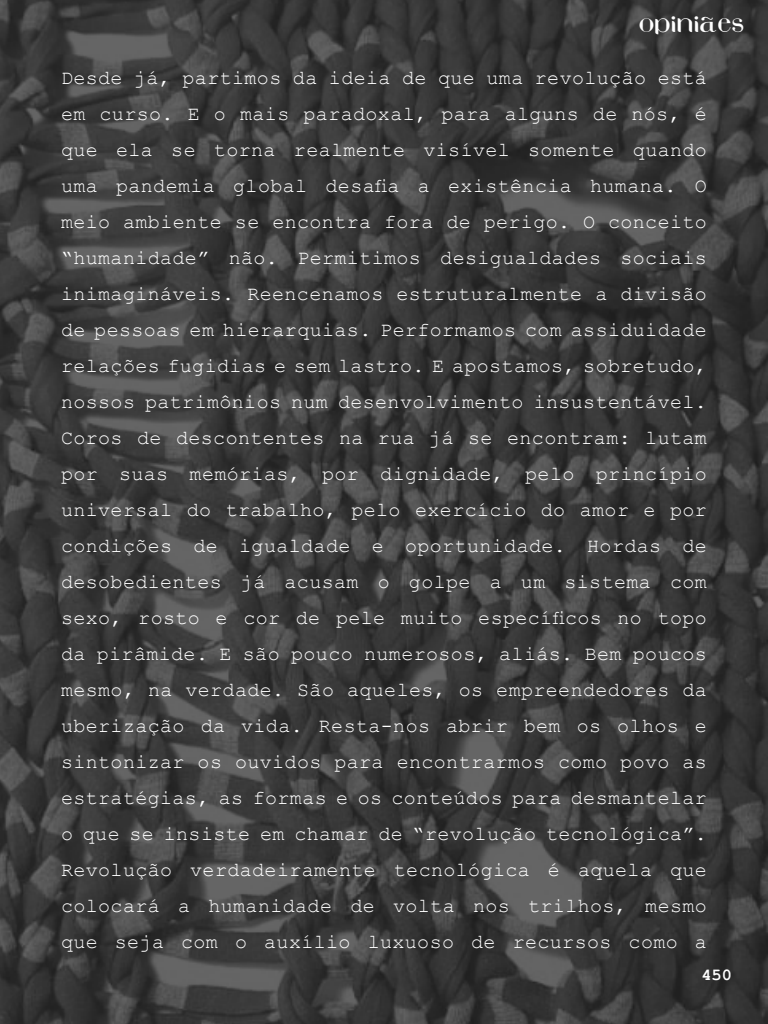
<style>
.page{position:relative;width:768px;height:1024px;background:#fff}
.page>*{position:absolute;margin:0;border:0;box-sizing:border-box;transform-origin:0 0}
.t1{font:21px "opiniaes";letter-spacing:.03em;color:#fff}
.mosaico_corpo{font:20px/36px "Courier New";letter-spacing:.02em;color:#fff;text-align:justify}
.t2{font:700 17px "Courier New";color:#fff}
</style>
<div class="page">
<img style="left:0;top:0;width:768px;height:1024px">
<p class="t1" style="left:639px;top:16px;width:106px">OPINIÃES</p>
<p class="mosaico_corpo" style="left:61px;top:59px;width:647px">Desde já, partimos da ideia de que uma revolução está em curso. E o mais paradoxal, para alguns de nós, é que ela se torna realmente visível somente quando uma pandemia global desafia a existência humana. O meio ambiente se encontra fora de perigo. O conceito “humanidade” não. Permitimos desigualdades sociais inimagináveis. Reencenamos estruturalmente a divisão de pessoas em hierarquias. Performamos com assiduidade relações fugidias e sem lastro. E apostamos, sobretudo, nossos patrimônios num desenvolvimento insustentável.<br>Coros de descontentes na rua já se encontram: lutam por suas memórias, por dignidade, pelo princípio universal do trabalho, pelo exercício do amor e por condições de igualdade e oportunidade. Hordas de desobedientes já acusam o golpe a um sistema com sexo, rosto e cor de pele muito específicos no topo da pirâmide. E são pouco numerosos, aliás. Bem poucos mesmo, na verdade. São aqueles, os empreendedores da uberização da vida. Resta-nos abrir bem os olhos e sintonizar os ouvidos para encontrarmos como povo as estratégias, as formas e os conteúdos para desmantelar o que se insiste em chamar de “revolução tecnológica”.<br>Revolução verdadeiramente tecnológica é aquela que colocará a humanidade de volta nos trilhos, mesmo que seja com o auxílio luxuoso de recursos como a</p>
<p class="t2" style="left:701px;top:964px;width:32px">450</p>
</div>
